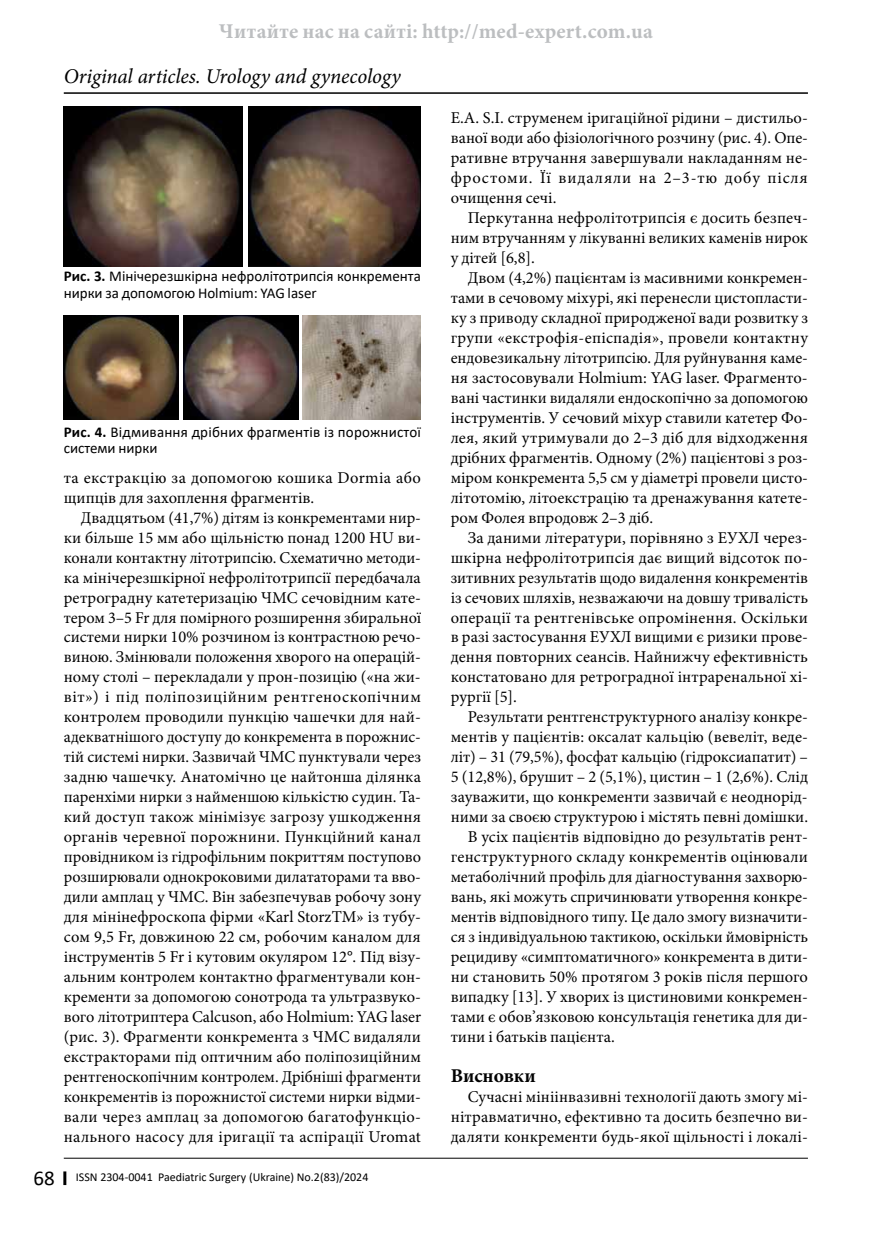
<style>
.page{position:relative;width:893px;height:1234px;background:#fff}
.page>*{position:absolute;margin:0;border:0;box-sizing:border-box;transform-origin:0 0}
.t1{font:700 21px "Minion Pro";letter-spacing:.01em;color:#bcbec0}
.t2{font:italic 21px "Minion Pro";letter-spacing:-.005em;color:#000}
.t3{font:700 19.5px "Minion Pro";color:#000}
.t4{font:16.5px/20px "Minion Pro";color:#000;text-align:justify}
.t5{font:15px/16.5px "Calibri";letter-spacing:.005em;color:#000}
.t6{font:12px "Calibri";color:#000}
.s1{font-weight:700}
.s2{font-size:21px}
</style>
<div class="page">
<hr style="left:64px;top:92px;width:744px;height:2px;background:#000">
<svg style="left:63px;top:1171px;width:3px;height:13px"></svg>
<hr style="left:64px;top:1157px;width:744px;height:1px;background:#000">
<img style="left:64px;top:106px;width:179px;height:160px">
<img style="left:248px;top:106px;width:173px;height:160px">
<img style="left:64px;top:315px;width:115px;height:104px">
<img style="left:183px;top:315px;width:115px;height:104px">
<img style="left:303px;top:315px;width:117px;height:104px">
<p class="t1" style="left:219px;top:16px;width:435px">Читайте нас на сайті: http://med-expert.com.ua</p>
<p class="t2" style="left:64px;top:62px;width:338px">Original articles. Urology and gynecology</p>
<p class="t5" style="left:64px;top:268px;width:359px"><span class="s1">Рис. 3.</span> Мінічерезшкірна нефролітотрипсія конкремента нирки за допомогою Holmium: YAG laser</p>
<p class="t5" style="left:64px;top:423px;width:359px"><span class="s1">Рис. 4.</span> Відмивання дрібних фрагментів із порожнистої системи нирки</p>
<p class="t4" style="left:64px;top:467px;width:359px">та екстракцію за допомогою кошика Dormia або щипців для захоплення фрагментів.</p>
<p class="t4" style="left:64px;top:507px;width:359px;text-indent:17px">Двадцятьом (41,7%) дітям із конкрементами нир&shy;ки більше 15 мм або щільністю понад 1200 HU ви&shy;конали контактну літотрипсію. Схематично методи&shy;ка мінічерезшкірної нефролітотрипсії передбачала ретроградну катетеризацію ЧМС сечовідним кате&shy;тером 3–5 Fr для помірного розширення збиральної системи нирки 10% розчином із контрастною речо&shy;виною. Змінювали положення хворого на операцій&shy;ному столі – перекладали у прон-позицію («на жи&shy;віт») і під поліпозиційним рентгеноскопічним контролем проводили пункцію чашечки для най&shy;адекватнішого доступу до конкремента в порожнис&shy;тій системі нирки. Зазвичай ЧМС пунктували через задню чашечку. Анатомічно це найтонша ділянка паренхіми нирки з найменшою кількістю судин. Та&shy;кий доступ також мінімізує загрозу ушкодження органів черевної порожнини. Пункційний канал провідником із гідрофільним покриттям поступово розширювали однокроковими дилататорами та вво&shy;дили амплац у ЧМС. Він забезпечував робочу зону для мінінефроскопа фірми «Karl StorzTM» із тубу&shy;сом 9,5 Fr, довжиною 22 см, робочим каналом для інструментів 5 Fr і кутовим окуляром 12°. Під візу&shy;альним контролем контактно фрагментували кон&shy;кременти за допомогою сонотрода та ультразвуко&shy;вого літотриптера Calcuson, або Holmium: YAG laser (рис. 3). Фрагменти конкремента з ЧМС видаляли екстракторами під оптичним або поліпозиційним рентгеноскопічним контролем. Дрібніші фрагменти конкрементів із порожнистої системи нирки відми&shy;вали через амплац за допомогою багатофункціо&shy;нального насосу для іригації та аспірації Uromat</p>
<p class="t6" style="left:33px;top:1167px;width:336px"><span class="s2">68</span> ISSN 2304-0041 Paediatric Surgery (Ukraine) No.2(83)/2024</p>
<p class="t4" style="left:451px;top:108px;width:359px">E.A. S.I. струменем іригаційної рідини – дистильо&shy;ваної води або фізіологічного розчину (рис. 4). Опе&shy;ративне втручання завершували накладанням не&shy;фростоми. Її видаляли на 2–3-тю добу після очищення сечі.</p>
<p class="t4" style="left:451px;top:208px;width:359px;text-indent:17px">Перкутанна нефролітотрипсія є досить безпеч&shy;ним втручанням у лікуванні великих каменів нирок у дітей [6,8].</p>
<p class="t4" style="left:451px;top:268px;width:359px;text-indent:17px">Двом (4,2%) пацієнтам із масивними конкремен&shy;тами в сечовому міхурі, які перенесли цистопласти&shy;ку з приводу складної природженої вади розвитку з групи «екстрофія-епіспадія», провели контактну ендовезикальну літотрипсію. Для руйнування каме&shy;ня застосовували Holmium: YAG laser. Фрагменто&shy;вані частинки видаляли ендоскопічно за допомогою інструментів. У сечовий міхур ставили катетер Фо&shy;лея, який утримували до 2–3 діб для відходження дрібних фрагментів. Одному (2%) пацієнтові з роз&shy;міром конкремента 5,5 см у діаметрі провели цисто&shy;літотомію, літоекстрацію та дренажування катете&shy;ром Фолея впродовж 2–3 діб.</p>
<p class="t4" style="left:451px;top:527px;width:359px;text-indent:17px">За даними літератури, порівняно з ЕУХЛ через&shy;шкірна нефролітотрипсія дає вищий відсоток по&shy;зитивних результатів щодо видалення конкрементів із сечових шляхів, незважаючи на довшу тривалість операції та рентгенівське опромінення. Оскільки в разі застосування ЕУХЛ вищими є ризики прове&shy;дення повторних сеансів. Найнижчу ефективність констатовано для ретроградної інтраренальної хі&shy;рургії [5].</p>
<p class="t4" style="left:468px;top:707px;width:342px">Результати рентгенструктурного аналізу конкре-</p>
<p class="t4" style="left:451px;top:727px;width:359px">ментів у пацієнтів: оксалат кальцію (вевеліт, веде-</p>
<p class="t4" style="left:451px;top:747px;width:359px">літ) – 31 (79,5%), фосфат кальцію (гідроксиапатит) –</p>
<p class="t4" style="left:451px;top:766px;width:359px">5 (12,8%), брушит – 2 (5,1%), цистин – 1 (2,6%). Слід</p>
<p class="t4" style="left:451px;top:786px;width:359px">зауважити, що конкременти зазвичай є неоднорід-</p>
<p class="t4" style="left:451px;top:806px;width:359px">ними за своєю структурою і містять певні домішки.</p>
<p class="t4" style="left:468px;top:826px;width:342px">В усіх пацієнтів відповідно до результатів рент-</p>
<p class="t4" style="left:451px;top:846px;width:359px">генструктурного складу конкрементів оцінювали</p>
<p class="t4" style="left:451px;top:866px;width:359px">метаболічний профіль для діагностування захворю-</p>
<p class="t4" style="left:451px;top:886px;width:359px">вань, які можуть спричинювати утворення конкре-</p>
<p class="t4" style="left:451px;top:906px;width:359px">ментів відповідного типу. Це дало змогу визначити-</p>
<p class="t4" style="left:451px;top:926px;width:359px">ся з індивідуальною тактикою, оскільки ймовірність</p>
<p class="t4" style="left:451px;top:946px;width:359px">рецидиву «симптоматичного» конкремента в дити-</p>
<p class="t4" style="left:451px;top:966px;width:359px">ни становить 50% протягом 3 років після першого</p>
<p class="t4" style="left:451px;top:986px;width:359px">випадку [13]. У хворих із цистиновими конкремен-</p>
<p class="t4" style="left:451px;top:1006px;width:359px">тами є обов’язковою консультація генетика для ди-</p>
<p class="t4" style="left:451px;top:1026px;width:166px">тини і батьків пацієнта.</p>
<p class="t3" style="left:451px;top:1061px;width:87px">Висновки</p>
<p class="t4" style="left:451px;top:1086px;width:359px;text-indent:17px">Сучасні мініінвазивні технології дають змогу мі&shy;нітравматично, ефективно та досить безпечно ви&shy;даляти конкременти будь-якої щільності і локалі-</p>
</div>
